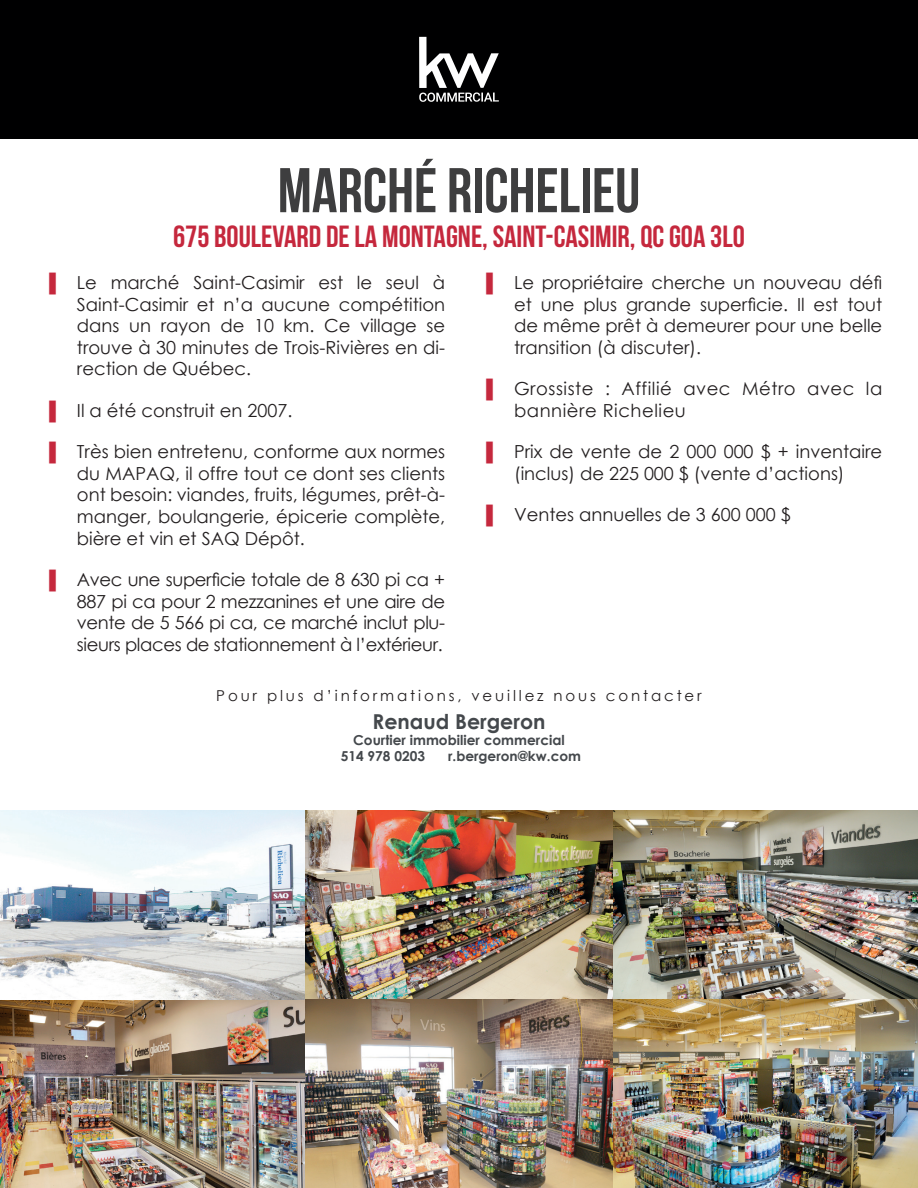
<style>
.page{position:relative;width:918px;height:1188px;background:#fff}
.page>*{position:absolute;margin:0;border:0;box-sizing:border-box;transform-origin:0 0}
.t1{font:700 63px "Bebas Neue";color:#3e3e3f}
.t2{font:700 30.6px "Bebas Neue";color:#c5283d}
.t3{font:700 20.55px "Century Gothic";color:#44484c}
.t4{font:18px/21.6px "Century Gothic";color:#231f20;text-align:justify}
.t5{font:18px/21.6px "Century Gothic";letter-spacing:.03em;color:#231f20}
.t6{font:15px "Century Gothic";letter-spacing:.19em;color:#231f20}
.t7{font:700 13.8px "Century Gothic";color:#44484c}
.t8{font:700 13.65px "Century Gothic";color:#44484c}
.s1{color:#c5283d}
</style>
<div class="page">
<img style="left:0;top:999px;width:306px;height:189px">
<img style="left:0;top:811px;width:306px;height:188px">
<img style="left:612px;top:811px;width:306px;height:188px">
<img style="left:612px;top:999px;width:306px;height:189px">
<img style="left:306px;top:811px;width:306px;height:188px">
<img style="left:306px;top:999px;width:306px;height:189px">
<div style="left:0;top:0;width:918px;height:139px;background:#000001"></div>
<svg style="left:419px;top:37px;width:80px;height:65px"></svg>
<h1 class="t1" style="left:278px;top:156px;width:364px">MARCHÉ RICHELIEU</h1>
<h2 class="t2" style="left:173px;top:219px;width:573px">675 BOULEVARD DE LA MONTAGNE, SAINT-CASIMIR, QC G0A 3L0</h2>
<p class="t4" style="left:77px;top:271px;width:370px;text-indent:-28px"><span class="s1">▌</span> Le marché Saint-Casimir est le seul à Saint-Casimir et n’a aucune compétition dans un rayon de 10 km. Ce village se trouve à 30 minutes de Trois-Rivières en di&shy;rection de Québec.</p>
<p class="t4" style="left:49px;top:399px;width:245px"><span class="s1">▌</span> Il a été construit en 2007.</p>
<p class="t4" style="left:77px;top:441px;width:370px;text-indent:-28px"><span class="s1">▌</span> Très bien entretenu, conforme aux normes du MAPAQ, il offre tout ce dont ses clients ont besoin: viandes, fruits, légumes, prêt-à&shy;manger, boulangerie, épicerie complète, bière et vin et SAQ Dépôt.</p>
<p class="t4" style="left:77px;top:568px;width:370px;text-indent:-28px"><span class="s1">▌</span> Avec une superficie totale de 8 630 pi ca + 887 pi ca pour 2 mezzanines et une aire de vente de 5 566 pi ca, ce marché inclut plu&shy;sieurs places de stationnement à l’extérieur.</p>
<p class="t4" style="left:514px;top:271px;width:370px;text-indent:-28px"><span class="s1">▌</span> Le propriétaire cherche un nouveau défi et une plus grande superficie. Il est tout de même prêt à demeurer pour une belle transition (à discuter).</p>
<p class="t5" style="left:514px;top:378px;width:370px;text-indent:-28px"><span class="s1">▌</span> Grossiste : Affilié avec Métro avec la bannière Richelieu</p>
<p class="t4" style="left:487px;top:441px;width:397px;text-align:center"><span class="s1">▌</span> Prix de vente de 2 000 000 $ + inventaire (inclus) de 225 000 $ (vente d’actions)</p>
<p class="t4" style="left:487px;top:504px;width:306px"><span class="s1">▌</span> Ventes annuelles de 3 600 000 $</p>
<p class="t6" style="left:216px;top:685px;width:487px">Pour plus d’informations, veuillez nous contacter</p>
<p class="t3" style="left:372px;top:706px;width:175px">Renaud Bergeron</p>
<p class="t7" style="left:353px;top:730px;width:213px">Courtier immobilier commercial</p>
<p class="t8" style="left:341px;top:745px;width:86px">514 978 0203</p>
<p class="t8" style="left:448px;top:745px;width:134px">r.bergeron@kw.com</p>
</div>
